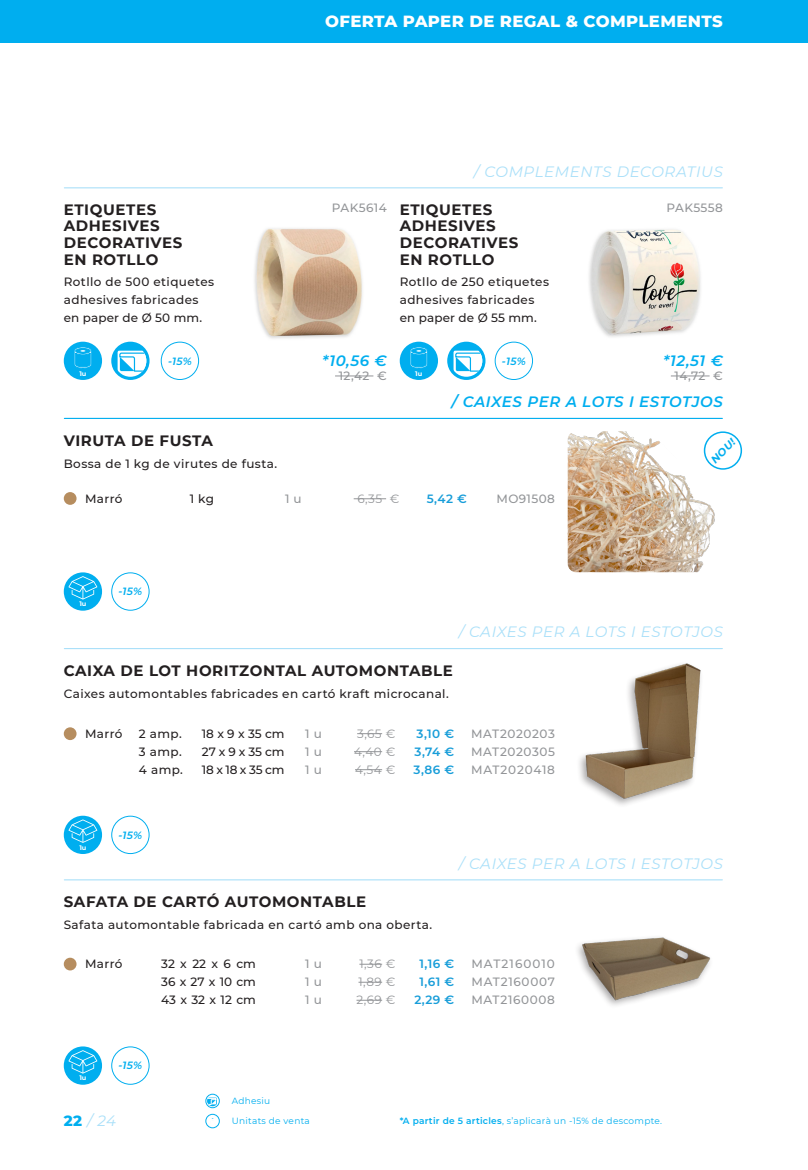
<style>
.page{position:relative;width:808px;height:1170px;background:#fff}
.page>*{position:absolute;margin:0;border:0;box-sizing:border-box;transform-origin:0 0}
.t1{font:800 16.5px "Montserrat";letter-spacing:.02em;color:#fff}
.t2{font:700 15px/16.5px "Montserrat";letter-spacing:.04em;color:#231f20}
.t3{font:italic 15px "Montserrat";letter-spacing:.04em;color:#aae0f9}
.t4{font:italic 600 15px "Montserrat";letter-spacing:.04em;color:#00aeef}
.t5{font:500 12px/18px "Montserrat";letter-spacing:.035em;color:#231f20}
.t6{font:500 12px "Montserrat";letter-spacing:.05em;color:#939598}
.t7{font:12px "Montserrat";letter-spacing:.035em;color:#939598}
.t8{font:600 12px "Montserrat";letter-spacing:.035em;color:#179dd9}
.t9{font:500 12px "Montserrat";letter-spacing:.01em;color:#231f20}
.t10{font:500 12px "Montserrat";letter-spacing:.085em;color:#939598}
.t11{font:500 12px "Montserrat";letter-spacing:.03em;color:#939598}
.t12{font:italic 600 10.5px "Montserrat";letter-spacing:.03em;color:#00aeef}
.t13{font:italic 700 10.5px "Montserrat";color:#00aeef}
.t14{font:9px "Montserrat";letter-spacing:.03em;color:#00aeef}
.t15{font:700 6.6px "Montserrat";color:#fff}
.s1{font-weight:800;font-style:normal;color:#00aeef}
.s2{font-weight:600}
</style>
<div class="page">
<div style="left:0;top:0;width:808px;height:43px;background:#00aeef"></div>
<hr style="left:64px;top:879px;width:658px;height:1px;background:#aae0f9">
<hr style="left:64px;top:648px;width:658px;height:1px;background:#aae0f9">
<hr style="left:64px;top:418px;width:658px;height:1px;background:#00aeef">
<div style="left:64px;top:492px;width:13px;height:13px;background:#b68d5f;border-radius:50%"></div>
<img style="left:568px;top:431px;width:155px;height:141px">
<img style="left:589px;top:229px;width:112px;height:108px">
<img style="left:254px;top:228px;width:109px;height:111px">
<img style="left:578px;top:937px;width:133px;height:69px">
<img style="left:579px;top:663px;width:122px;height:139px">
<div style="left:704px;top:431px;width:38px;height:38px;border:2px solid #00aeef;border-radius:50%"></div>
<hr style="left:335px;top:375px;width:38px;height:1px;background:#939598">
<hr style="left:671px;top:375px;width:38px;height:1px;background:#939598">
<div style="left:64px;top:957px;width:13px;height:13px;background:#b68d5f;border-radius:50%"></div>
<div style="left:64px;top:1046px;width:38px;height:38px;background:#00aeef;border-radius:50%"></div>
<svg style="left:68px;top:1050px;width:29px;height:23px"></svg>
<div style="left:111px;top:1046px;width:39px;height:38px;border:1px solid #00aeef;border-radius:50%"></div>
<div style="left:64px;top:727px;width:13px;height:13px;background:#b68d5f;border-radius:50%"></div>
<div style="left:64px;top:815px;width:38px;height:39px;background:#00aeef;border-radius:50%"></div>
<svg style="left:68px;top:819px;width:29px;height:23px"></svg>
<div style="left:64px;top:572px;width:38px;height:38px;background:#00aeef;border-radius:50%"></div>
<svg style="left:68px;top:576px;width:29px;height:23px"></svg>
<div style="left:111px;top:815px;width:39px;height:39px;border:1px solid #00aeef;border-radius:50%"></div>
<div style="left:111px;top:572px;width:39px;height:38px;border:1px solid #00aeef;border-radius:50%"></div>
<hr style="left:354px;top:498px;width:32px;height:1px;background:#939598">
<svg style="left:357px;top:733px;width:25px;height:1px"></svg>
<svg style="left:354px;top:751px;width:28px;height:1px"></svg>
<svg style="left:355px;top:769px;width:27px;height:1px"></svg>
<svg style="left:359px;top:963px;width:23px;height:1px"></svg>
<svg style="left:358px;top:981px;width:24px;height:1px"></svg>
<svg style="left:356px;top:999px;width:26px;height:1px"></svg>
<div style="left:205px;top:1113px;width:15px;height:15px;border:1px solid #00aeef;border-radius:50%"></div>
<div style="left:64px;top:341px;width:38px;height:39px;background:#00aeef;border-radius:50%"></div>
<svg style="left:74px;top:347px;width:18px;height:21px"></svg>
<div style="left:400px;top:341px;width:38px;height:39px;background:#00aeef;border-radius:50%"></div>
<svg style="left:410px;top:347px;width:18px;height:21px"></svg>
<svg style="left:111px;top:341px;width:39px;height:39px"></svg>
<svg style="left:118px;top:350px;width:28px;height:27px"></svg>
<div style="left:447px;top:341px;width:38px;height:39px;background:#00aeef;border-radius:50%"></div>
<svg style="left:453px;top:350px;width:29px;height:27px"></svg>
<div style="left:161px;top:341px;width:38px;height:39px;border:1px solid #00aeef;border-radius:50%"></div>
<div style="left:495px;top:341px;width:38px;height:39px;border:1px solid #00aeef;border-radius:50%"></div>
<div style="left:205px;top:1093px;width:15px;height:14px;border:1px solid #00aeef;border-radius:50%"></div>
<svg style="left:207px;top:1097px;width:10px;height:9px"></svg>
<hr style="left:64px;top:187px;width:658px;height:1px;background:#aae0f9">
<p class="t1" style="left:325px;top:9px;width:399px">OFERTA PAPER DE REGAL &amp; COMPLEMENTS</p>
<p class="t2" style="left:64px;top:201px;width:120px">ETIQUETES<br>ADHESIVES<br>DECORATIVES</p>
<p class="t2" style="left:64px;top:250px;width:96px">EN ROTLLO</p>
<p class="t5" style="left:64px;top:272px;width:152px">Rotllo de 500 etiquetes adhesives fabricades</p>
<p class="t9" style="left:64px;top:309px;width:140px">en paper de Ø 50 mm.</p>
<p class="t3" style="left:474px;top:161px;width:250px">/ COMPLEMENTS DECORATIUS</p>
<p class="t6" style="left:332px;top:199px;width:56px">PAK5614</p>
<p class="t11" style="left:666px;top:199px;width:58px">PAK5558</p>
<p class="t2" style="left:400px;top:201px;width:120px">ETIQUETES<br>ADHESIVES<br>DECORATIVES</p>
<p class="t2" style="left:400px;top:250px;width:96px">EN ROTLLO</p>
<p class="t5" style="left:400px;top:272px;width:151px">Rotllo de 250 etiquetes adhesives fabricades</p>
<p class="t9" style="left:400px;top:309px;width:139px">en paper de Ø 55 mm.</p>
<p class="t4" style="left:322px;top:350px;width:66px">*10,56 €</p>
<p class="t6" style="left:339px;top:367px;width:50px">12,42 €</p>
<p class="t12" style="left:168px;top:353px;width:25px">-15%</p>
<p class="t12" style="left:502px;top:353px;width:25px">-15%</p>
<p class="t15" style="left:79px;top:368px;width:9px">1u</p>
<p class="t15" style="left:415px;top:368px;width:9px">1u</p>
<p class="t4" style="left:663px;top:350px;width:61px">*12,51 €</p>
<p class="t6" style="left:674px;top:367px;width:50px">14,72 €</p>
<p class="t4" style="left:452px;top:391px;width:272px">/ CAIXES PER A LOTS I ESTOTJOS</p>
<p class="t2" style="left:64px;top:431px;width:151px">VIRUTA DE FUSTA</p>
<p class="t5" style="left:64px;top:454px;width:215px">Bossa de 1 kg de virutes de fusta.</p>
<p class="t5" style="left:85px;top:489px;width:39px">Marró</p>
<p class="t5" style="left:190px;top:489px;width:26px">1 kg</p>
<p class="t6" style="left:285px;top:490px;width:18px">1 u</p>
<p class="t6" style="left:496px;top:490px;width:60px">MO91508</p>
<p class="t7" style="left:357px;top:490px;width:43px">6,35 €</p>
<p class="t8" style="left:427px;top:490px;width:42px">5,42 €</p>
<p class="t15" style="left:79px;top:599px;width:9px">1u</p>
<p class="t12" style="left:118px;top:584px;width:25px">-15%</p>
<p class="t13" style="left:707px;top:456px;width:31px;rotate:-45deg">NOU!</p>
<p class="t3" style="left:459px;top:621px;width:265px">/ CAIXES PER A LOTS I ESTOTJOS</p>
<p class="t2" style="left:64px;top:662px;width:391px">CAIXA DE LOT HORITZONTAL AUTOMONTABLE</p>
<p class="t5" style="left:64px;top:684px;width:386px">Caixes automontables fabricades en cartó kraft microcanal.</p>
<p class="t5" style="left:85px;top:723px;width:39px">Marró</p>
<p class="t6" style="left:471px;top:725px;width:85px">MAT2020203</p>
<p class="t6" style="left:471px;top:743px;width:85px">MAT2020305</p>
<p class="t6" style="left:471px;top:761px;width:85px">MAT2020418</p>
<p class="t8" style="left:417px;top:724px;width:39px">3,10 €</p>
<p class="t8" style="left:415px;top:742px;width:41px">3,74 €</p>
<p class="t8" style="left:414px;top:760px;width:42px">3,86 €</p>
<p class="t5" style="left:139px;top:723px;width:44px">2 amp.</p>
<p class="t5" style="left:139px;top:741px;width:44px">3 amp.</p>
<p class="t5" style="left:139px;top:759px;width:45px">4 amp.</p>
<p class="t5" style="left:202px;top:723px;width:84px">18 x 9 x 35 cm</p>
<p class="t5" style="left:202px;top:741px;width:84px">27 x 9 x 35 cm</p>
<p class="t5" style="left:202px;top:759px;width:84px">18 x 18 x 35 cm</p>
<p class="t7" style="left:357px;top:725px;width:40px">3,65 €</p>
<p class="t7" style="left:354px;top:743px;width:43px">4,40 €</p>
<p class="t7" style="left:355px;top:761px;width:42px">4,54 €</p>
<p class="t6" style="left:305px;top:725px;width:18px">1 u</p>
<p class="t6" style="left:305px;top:743px;width:18px">1 u</p>
<p class="t6" style="left:305px;top:761px;width:18px">1 u</p>
<p class="t15" style="left:79px;top:842px;width:9px">1u</p>
<p class="t12" style="left:118px;top:827px;width:25px">-15%</p>
<p class="t3" style="left:459px;top:853px;width:265px">/ CAIXES PER A LOTS I ESTOTJOS</p>
<p class="t2" style="left:64px;top:892px;width:304px">SAFATA DE CARTÓ AUTOMONTABLE</p>
<p class="t5" style="left:64px;top:915px;width:370px">Safata automontable fabricada en cartó amb ona oberta.</p>
<p class="t5" style="left:85px;top:954px;width:39px">Marró</p>
<p class="t10" style="left:471px;top:955px;width:85px">MAT2160010</p>
<p class="t6" style="left:471px;top:973px;width:85px">MAT2160007</p>
<p class="t6" style="left:471px;top:991px;width:85px">MAT2160008</p>
<p class="t8" style="left:420px;top:955px;width:36px">1,16 €</p>
<p class="t8" style="left:419px;top:973px;width:36px">1,61 €</p>
<p class="t8" style="left:414px;top:991px;width:41px">2,29 €</p>
<p class="t7" style="left:359px;top:955px;width:37px">1,36 €</p>
<p class="t7" style="left:358px;top:973px;width:38px">1,89 €</p>
<p class="t7" style="left:356px;top:991px;width:40px">2,69 €</p>
<p class="t6" style="left:305px;top:955px;width:18px">1 u</p>
<p class="t6" style="left:305px;top:973px;width:18px">1 u</p>
<p class="t6" style="left:305px;top:991px;width:18px">1 u</p>
<p class="t5" style="left:161px;top:954px;width:96px">32 x 22 x 6 cm</p>
<p class="t5" style="left:161px;top:972px;width:96px">36 x 27 x 10 cm</p>
<p class="t5" style="left:161px;top:990px;width:96px">43 x 32 x 12 cm</p>
<p class="t15" style="left:79px;top:1073px;width:9px">1u</p>
<p class="t12" style="left:118px;top:1058px;width:25px">-15%</p>
<p class="t3" style="left:64px;top:1110px;width:54px"><span class="s1">22</span> / 24</p>
<p class="t14" style="left:232px;top:1094px;width:40px">Adhesiu</p>
<p class="t14" style="left:232px;top:1114px;width:80px">Unitats de venta</p>
<p class="t14" style="left:400px;top:1114px;width:264px"><span class="s2">*A partir de 5 articles</span>, s’aplicarà un -15% de descompte.</p>
</div>
